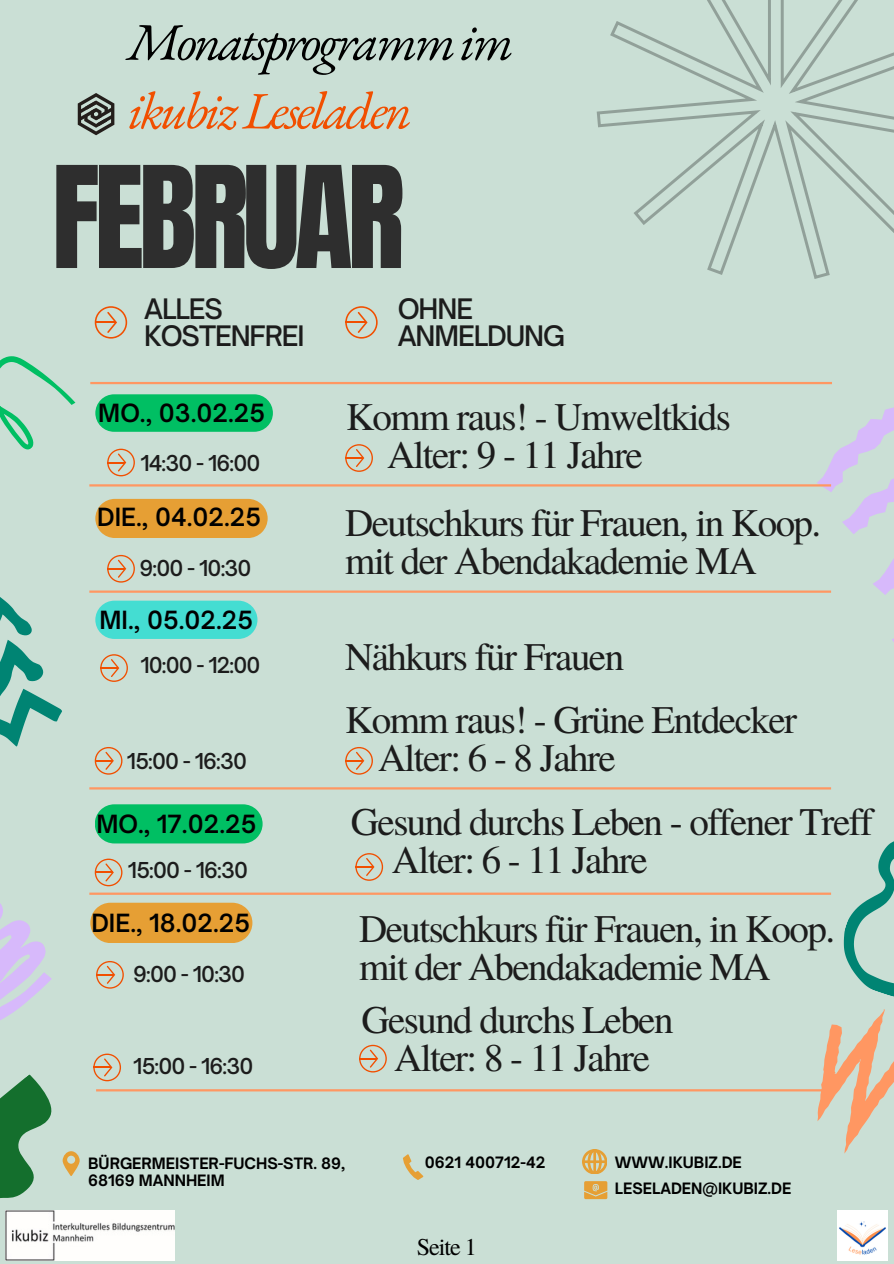
<style>
.page{position:relative;width:894px;height:1264px;background:#fff}
.page>*{position:absolute;margin:0;border:0;box-sizing:border-box;transform-origin:0 0}
.t1{font:120px "Anton";letter-spacing:-.045em;color:#2e2e2e}
.t2{font:italic 52.5px/68.7px "EB Garamond";letter-spacing:-.06em;color:#000}
.t3{font:39px/38.2px "Te X Gyre Termes";letter-spacing:-.04em;color:#1c1c1c}
.t4{font:500 27px/27px "Open Sauce One";letter-spacing:-.04em;color:#1c1c1c}
.t5{font:600 24px "Open Sauce One";color:#000}
.t6{font:24px "Te X Gyre Termes";letter-spacing:-.04em;color:#000}
.t7{font:500 21px "Open Sauce One";letter-spacing:-.04em;color:#1c1c1c}
.t8{font:700 15px "Open Sauce One";color:#000}
.s1{color:#f14f00}
</style>
<div class="page">
<div style="left:0;top:0;width:893px;height:1263px;background:#cadfd5"></div>
<svg style="left:78px;top:93px;width:36px;height:42px"></svg>
<svg style="left:816px;top:382px;width:77px;height:259px"></svg>
<svg style="left:0;top:356px;width:76px;height:94px"></svg>
<svg style="left:596px;top:0;width:297px;height:279px"></svg>
<svg style="left:817px;top:841px;width:76px;height:312px"></svg>
<svg style="left:0;top:903px;width:52px;height:117px"></svg>
<svg style="left:0;top:597px;width:62px;height:150px"></svg>
<img style="left:837px;top:1210px;width:50px;height:50px">
<img style="left:121px;top:1210px;width:53px;height:50px">
<svg style="left:95px;top:306px;width:32px;height:32px"></svg>
<svg style="left:584px;top:1181px;width:23px;height:18px"></svg>
<svg style="left:582px;top:1149px;width:24px;height:24px"></svg>
<svg style="left:403px;top:1154px;width:20px;height:25px"></svg>
<svg style="left:345px;top:306px;width:32px;height:32px"></svg>
<hr style="left:89px;top:590px;width:741px;height:2px;background:#ff9762">
<svg style="left:345px;top:747px;width:28px;height:27px"></svg>
<svg style="left:95px;top:858px;width:27px;height:28px"></svg>
<svg style="left:95px;top:804px;width:167px;height:39px;background:#0ac068"></svg>
<svg style="left:355px;top:853px;width:28px;height:27px"></svg>
<hr style="left:89px;top:892px;width:741px;height:2px;background:#ff9762">
<hr style="left:89px;top:484px;width:741px;height:2px;background:#ff9762">
<svg style="left:107px;top:448px;width:28px;height:28px"></svg>
<div style="left:95px;top:394px;width:178px;height:38px;background:#00bf63;border-radius:19px"></div>
<svg style="left:107px;top:555px;width:28px;height:27px"></svg>
<div style="left:95px;top:499px;width:172px;height:39px;background:#e69f34"></div>
<hr style="left:89px;top:787px;width:741px;height:2px;background:#ff9762">
<svg style="left:95px;top:747px;width:27px;height:27px"></svg>
<div style="left:95px;top:600px;width:162px;height:39px;background:#44ddd2;border-radius:19px"></div>
<svg style="left:345px;top:444px;width:28px;height:28px"></svg>
<svg style="left:100px;top:654px;width:28px;height:28px"></svg>
<svg style="left:0;top:1053px;width:121px;height:208px"></svg>
<svg style="left:96px;top:961px;width:28px;height:27px"></svg>
<svg style="left:90px;top:902px;width:162px;height:41px;background:#e4a33f"></svg>
<hr style="left:96px;top:1089px;width:741px;height:2px;background:#ff9762">
<svg style="left:359px;top:1044px;width:28px;height:28px"></svg>
<hr style="left:90px;top:382px;width:741px;height:2px;background:#ff9762">
<h4 class="t2" style="left:128px;top:7px;width:387px">Monatsprogrammim <span class="s1">ikubizLeseladen</span></h4>
<p class="t1" style="left:52px;top:131px;width:354px">FEBRUAR</p>
<h2 class="t4" style="left:144px;top:295px;width:162px">ALLES<br>KOSTENFREI</h2>
<p class="t4" style="left:397px;top:295px;width:169px">OHNE<br>ANMELDUNG</p>
<h5 class="t5" style="left:98px;top:397px;width:168px">MO., 03.02.25</h5>
<p class="t7" style="left:140px;top:450px;width:121px">14:30 - 16:00</p>
<p class="t3" style="left:387px;top:395px;width:345px;text-indent:-41px">Komm raus! - Umweltkids<br>Alter: 9 - 11 Jahre</p>
<p class="t5" style="left:97px;top:501px;width:165px">DIE., 04.02.25</p>
<p class="t3" style="left:345px;top:501px;width:477px">Deutschkurs für Frauen, in Koop. mit der Abendakademie MA</p>
<p class="t7" style="left:139px;top:554px;width:113px">9:00 - 10:30</p>
<h5 class="t5" style="left:99px;top:605px;width:155px">MI., 05.02.25</h5>
<h5 class="t7" style="left:140px;top:652px;width:122px">10:00 - 12:00</h5>
<h3 class="t7" style="left:127px;top:748px;width:122px">15:00 - 16:30</h3>
<p class="t3" style="left:345px;top:636px;width:280px">Nähkurs für Frauen</p>
<p class="t3" style="left:378px;top:698px;width:420px;text-indent:-33px">Komm raus! - Grüne Entdecker<br>Alter: 6 - 8 Jahre</p>
<p class="t5" style="left:96px;top:808px;width:161px">MO., 17.02.25</p>
<p class="t3" style="left:392px;top:800px;width:482px;text-indent:-41px">Gesund durchs Leben - offener Treff<br>Alter: 6 - 11 Jahre</p>
<h4 class="t7" style="left:128px;top:856px;width:122px">15:00 - 16:30</h4>
<p class="t5" style="left:91px;top:907px;width:160px">DIE., 18.02.25</p>
<p class="t3" style="left:359px;top:907px;width:477px">Deutschkurs für Frauen, in Koop. mit der Abendakademie MA</p>
<p class="t7" style="left:133px;top:960px;width:113px">9:00 - 10:30</p>
<h3 class="t7" style="left:133px;top:1053px;width:122px">15:00 - 16:30</h3>
<p class="t3" style="left:361px;top:998px;width:313px;text-align:center">Gesund durchs Leben<br>Alter: 8 - 11 Jahre</p>
<p class="t8" style="left:88px;top:1153px;width:258px">BÜRGERMEISTER-FUCHS-STR. 89,</p>
<p class="t8" style="left:425px;top:1152px;width:122px">0621 400712-42</p>
<p class="t8" style="left:88px;top:1170px;width:138px">68169 MANNHEIM</p>
<h3 class="t6" style="left:416px;top:1229px;width:62px">Seite 1</h3>
<h1 class="t8" style="left:614px;top:1152px;width:128px">WWW.IKUBIZ.DE</h1>
<p class="t8" style="left:614px;top:1178px;width:178px">LESELADEN@IKUBIZ.DE</p>
</div>
